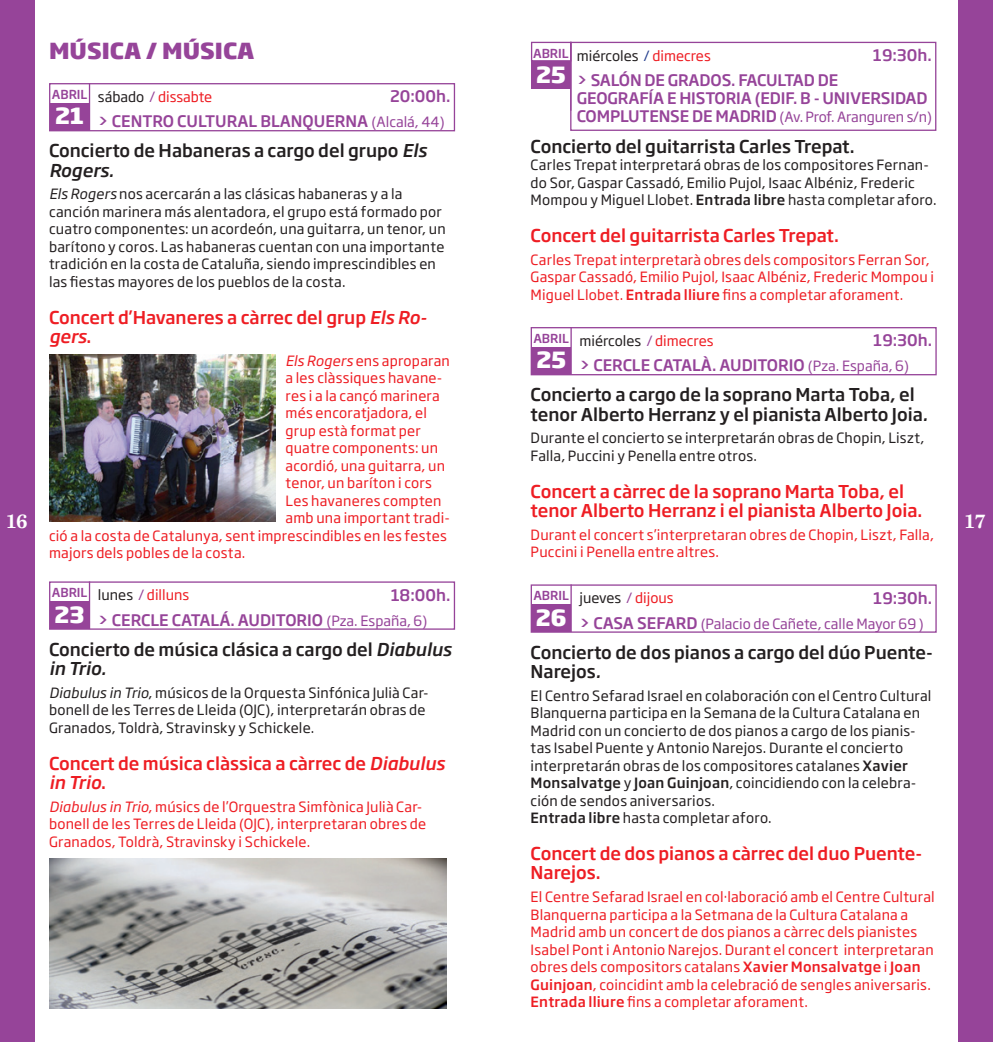
<style>
.page{position:relative;width:993px;height:1042px;background:#fff}
.page>*{position:absolute;margin:0;border:0;box-sizing:border-box;transform-origin:0 0}
.t1{font:800 22.05px "Soho Gothic Std";color:#fff}
.t2{font:800 21.88px "Soho Gothic Std";color:#964499}
.t3{font:700 19.25px "Nimrod";color:#fff}
.t4{font:500 17.5px/19.2px "Soho Gothic Std";color:#231f20}
.t5{font:500 17.5px/19.2px "Soho Gothic Std";color:#ee1d23}
.t6{font:500 15.75px/24.8px "Soho Gothic Std";letter-spacing:-.005em;color:#964499}
.t7{font:14px/17.5px "Soho Gothic Std";letter-spacing:.015em;color:#231f20}
.t8{font:14px/17.5px "Soho Gothic Std";letter-spacing:.015em;color:#ee1d23}
.t9{font:14px "Soho Gothic Std";letter-spacing:-.01em;color:#964499}
.s1{color:#253f8e}
.s2{color:#ee1d23}
.s3{font-weight:500;font-size:15.75px}
.s4{color:#231f20}
.s5{color:#964499}
.s6{font-weight:400;font-size:14px}
.s7{font-style:italic}
.s8{font-weight:500}
</style>
<div class="page">
<div style="left:0;top:0;width:35px;height:1042px;background:#964499"></div>
<div style="left:957px;top:0;width:35px;height:1042px;background:#964499"></div>
<div style="left:49px;top:83px;width:406px;height:48px;border:1px solid #964499"></div>
<div style="left:50px;top:103px;width:39px;height:28px;background:#964499"></div>
<hr style="left:89px;top:83px;width:1px;height:48px;background:#964499">
<div style="left:49px;top:581px;width:406px;height:49px;border:1px solid #964499"></div>
<div style="left:50px;top:601px;width:39px;height:28px;background:#964499"></div>
<hr style="left:89px;top:581px;width:1px;height:48px;background:#964499">
<div style="left:530px;top:584px;width:406px;height:49px;border:1px solid #964499"></div>
<div style="left:531px;top:604px;width:40px;height:28px;background:#964499"></div>
<hr style="left:570px;top:584px;width:1px;height:48px;background:#964499">
<div style="left:530px;top:327px;width:406px;height:48px;border:1px solid #964499"></div>
<div style="left:531px;top:347px;width:40px;height:28px;background:#964499"></div>
<hr style="left:570px;top:327px;width:1px;height:48px;background:#964499">
<img style="left:49px;top:355px;width:226px;height:167px">
<img style="left:49px;top:859px;width:397px;height:149px">
<div style="left:570px;top:42px;width:366px;height:89px;border:1px solid #964499"></div>
<div style="left:530px;top:42px;width:41px;height:19px;border:1px solid #964499"></div>
<div style="left:531px;top:61px;width:39px;height:28px;background:#964499"></div>
<hr style="left:570px;top:42px;width:1px;height:69px;background:#964499">
<h2 class="t2" style="left:49px;top:36px;width:207px">MÚSICA / MÚSICA</h2>
<p class="t7" style="left:533px;top:47px;width:179px"><sup>ABRIL</sup> miércoles <span class="s1">/</span> <span class="s2">dimecres</span></p>
<p class="t6" style="left:872px;top:43px;width:60px">19:30h.</p>
<p class="t6" style="left:576px;top:71px;width:352px;line-height:18px">&gt; SALÓN DE GRADOS. FACULTAD DE<br>GEOGRAFÍA E HISTORIA (EDIF. B - UNIVERSIDAD</p>
<p class="t9" style="left:576px;top:108px;width:357px"><span class="s3">COMPLUTENSE DE MADRID</span> (Av. Prof. Aranguren s/n)</p>
<h1 class="t1" style="left:536px;top:60px;width:31px">25</h1>
<p class="t8" style="left:52px;top:88px;width:162px"><sup>ABRIL</sup> <span class="s4">sábado</span> <span class="s5">/</span> dissabte</p>
<p class="t6" style="left:98px;top:84px;width:354px;text-indent:292px">20:00h. &gt; CENTRO CULTURAL BLANQUERNA <span class="s6">(Alcalá, 44)</span></p>
<p class="t4" style="left:49px;top:141px;width:379px">Concierto de Habaneras a cargo del grupo <span class="s7">Els<br>Rogers.</span></p>
<p class="t7" style="left:49px;top:186px;width:398px"><span class="s7">Els Rogers</span> nos acercarán a las clásicas habaneras y a la canción marinera más alentadora, el grupo está formado por cuatro componentes: un acordeón, una guitarra, un tenor, un barítono y coros. Las habaneras cuentan con una importante tradición en la costa de Cataluña, siendo imprescindibles en las fiestas mayores de los pueblos de la costa.</p>
<p class="t5" style="left:49px;top:308px;width:379px">Concert d’Havaneres a càrrec del grup <span class="s7">Els Ro&shy;gers</span>.</p>
<p class="t8" style="left:285px;top:352px;width:166px"><span class="s7">Els Rogers</span> ens aproparan</p>
<p class="t8" style="left:285px;top:369px;width:158px">a les clàssiques havane-</p>
<p class="t8" style="left:285px;top:387px;width:156px">res i a la cançó marinera</p>
<p class="t8" style="left:285px;top:404px;width:143px">més encoratjadora, el</p>
<p class="t8" style="left:285px;top:422px;width:137px">grup està format per</p>
<p class="t8" style="left:285px;top:439px;width:154px">quatre components: un</p>
<p class="t8" style="left:285px;top:457px;width:161px">acordió, una guitarra, un</p>
<p class="t8" style="left:285px;top:474px;width:148px">tenor, un baríton i cors</p>
<p class="t8" style="left:285px;top:492px;width:157px">Les havaneres compten</p>
<p class="t8" style="left:285px;top:509px;width:166px">amb una important tradi-</p>
<p class="t8" style="left:49px;top:527px;width:399px">ció a la costa de Catalunya, sent imprescindibles en les festes</p>
<p class="t8" style="left:49px;top:544px;width:198px">majors dels pobles de la costa.</p>
<h1 class="t1" style="left:55px;top:101px;width:30px">21</h1>
<p class="t4" style="left:530px;top:137px;width:325px">Concierto del guitarrista Carles Trepat.</p>
<p class="t7" style="left:530px;top:157px;width:407px">Carles Trepat interpretará obras de los compositores Fernan&shy;do Sor, Gaspar Cassadó, Emilio Pujol, Isaac Albéniz, Frederic<br>Mompou y Miguel Llobet. <span class="s8">Entrada libre</span> hasta completar aforo.</p>
<p class="t5" style="left:530px;top:226px;width:310px">Concert del guitarrista Carles Trepat.</p>
<p class="t8" style="left:530px;top:251px;width:405px">Carles Trepat interpretarà obres dels compositors Ferran Sor,<br>Gaspar Cassadó, Emilio Pujol, Isaac Albéniz, Frederic Mompou i<br>Miguel Llobet. <span class="s8">Entrada lliure</span> fins a completar aforament.</p>
<p class="t7" style="left:533px;top:332px;width:182px"><sup>ABRIL</sup> miércoles <span class="s5">/</span> <span class="s2">dimecres</span></p>
<p class="t6" style="left:579px;top:328px;width:354px;text-indent:293px">19:30h. &gt; CERCLE CATALÀ. AUDITORIO <span class="s6">(Pza. España, 6)</span></p>
<p class="t4" style="left:530px;top:385px;width:398px">Concierto a cargo de la soprano Marta Toba, el tenor Alberto Herranz y el pianista Alberto Joia<span class="s7">.</span></p>
<p class="t7" style="left:530px;top:430px;width:395px">Durante el concierto se interpretarán obras de Chopin, Liszt,<br>Falla, Puccini y Penella entre otros.</p>
<p class="t5" style="left:530px;top:482px;width:393px">Concert a càrrec de la soprano Marta Toba, el tenor Alberto Herranz i el pianista Alberto Joia.</p>
<p class="t8" style="left:530px;top:526px;width:404px">Durant el concert s’interpretaran obres de Chopin, Liszt, Falla,<br>Puccini i Penella entre altres.</p>
<h1 class="t1" style="left:536px;top:345px;width:31px">25</h1>
<h3 class="t3" style="left:6px;top:509px;width:23px">16</h3>
<h3 class="t3" style="left:963px;top:509px;width:23px">17</h3>
<p class="t8" style="left:52px;top:586px;width:139px"><sup>ABRIL</sup> <span class="s4">lunes</span> <span class="s5">/</span> dilluns</p>
<p class="t6" style="left:98px;top:582px;width:354px;text-indent:293px">18:00h. &gt; CERCLE CATALÁ. AUDITORIO <span class="s6">(Pza. España, 6)</span></p>
<p class="t4" style="left:49px;top:640px;width:404px">Concierto de música clásica a cargo del <span class="s7">Diabulus in Trio.</span></p>
<p class="t7" style="left:49px;top:684px;width:381px"><span class="s7">Diabulus in Trio</span>, músicos de la Orquesta Sinfónica Julià Car&shy;bonell de les Terres de Lleida (OJC), interpretarán obras de<br>Granados, Toldrà, Stravinsky y Schickele.</p>
<p class="t5" style="left:49px;top:753px;width:397px">Concert de música clàssica a càrrec de <span class="s7">Diabulus in Trio</span>.</p>
<p class="t8" style="left:49px;top:798px;width:378px"><span class="s7">Diabulus in Trio</span>, músics de l’Orquestra Simfònica Julià Car&shy;bonell de les Terres de Lleida (OJC), interpretaran obres de<br>Granados, Toldrà, Stravinsky i Schickele.</p>
<h1 class="t1" style="left:55px;top:600px;width:31px">23</h1>
<p class="t7" style="left:533px;top:589px;width:142px"><sup>ABRIL</sup> jueves <span class="s5">/</span> <span class="s2">dijous</span></p>
<p class="t6" style="left:872px;top:585px;width:60px">19:30h.</p>
<p class="t9" style="left:579px;top:614px;width:346px"><span class="s3">&gt; CASA SEFARD</span> (Palacio de Cañete, calle Mayor 69 )</p>
<p class="t4" style="left:530px;top:643px;width:403px">Concierto de dos pianos a cargo del dúo Puente-<br>Narejos<span class="s7">.</span></p>
<p class="t7" style="left:530px;top:687px;width:402px">El Centro Sefarad Israel en colaboración con el Centro Cultural Blanquerna participa en la Semana de la Cultura Catalana en Madrid con un concierto de dos pianos a cargo de los pianis&shy;tas Isabel Puente y Antonio Narejos. Durante el concierto interpretarán obras de los compositores catalanes <span class="s8">Xavier Monsalvatge</span> y <span class="s8">Joan Guinjoan</span>, coincidiendo con la celebra&shy;ción de sendos aniversarios.<br><span class="s8">Entrada libre</span> hasta completar aforo.</p>
<p class="t5" style="left:530px;top:844px;width:393px">Concert de dos pianos a càrrec del duo Puente-<br>Narejos.</p>
<p class="t8" style="left:530px;top:888px;width:405px">El Centre Sefarad Israel en col·laboració amb el Centre Cultural Blanquerna participa a la Setmana de la Cultura Catalana a Madrid amb un concert de dos pianos a càrrec dels pianistes Isabel Pont i Antonio Narejos. Durant el concert interpretaran obres dels compositors catalans <span class="s8">Xavier Monsalvatge</span> i <span class="s8">Joan Guinjoan</span>, coincidint amb la celebració de sengles aniversaris.<br><span class="s8">Entrada lliure</span> fins a completar aforament.</p>
<h1 class="t1" style="left:535px;top:603px;width:32px">26</h1>
</div>
